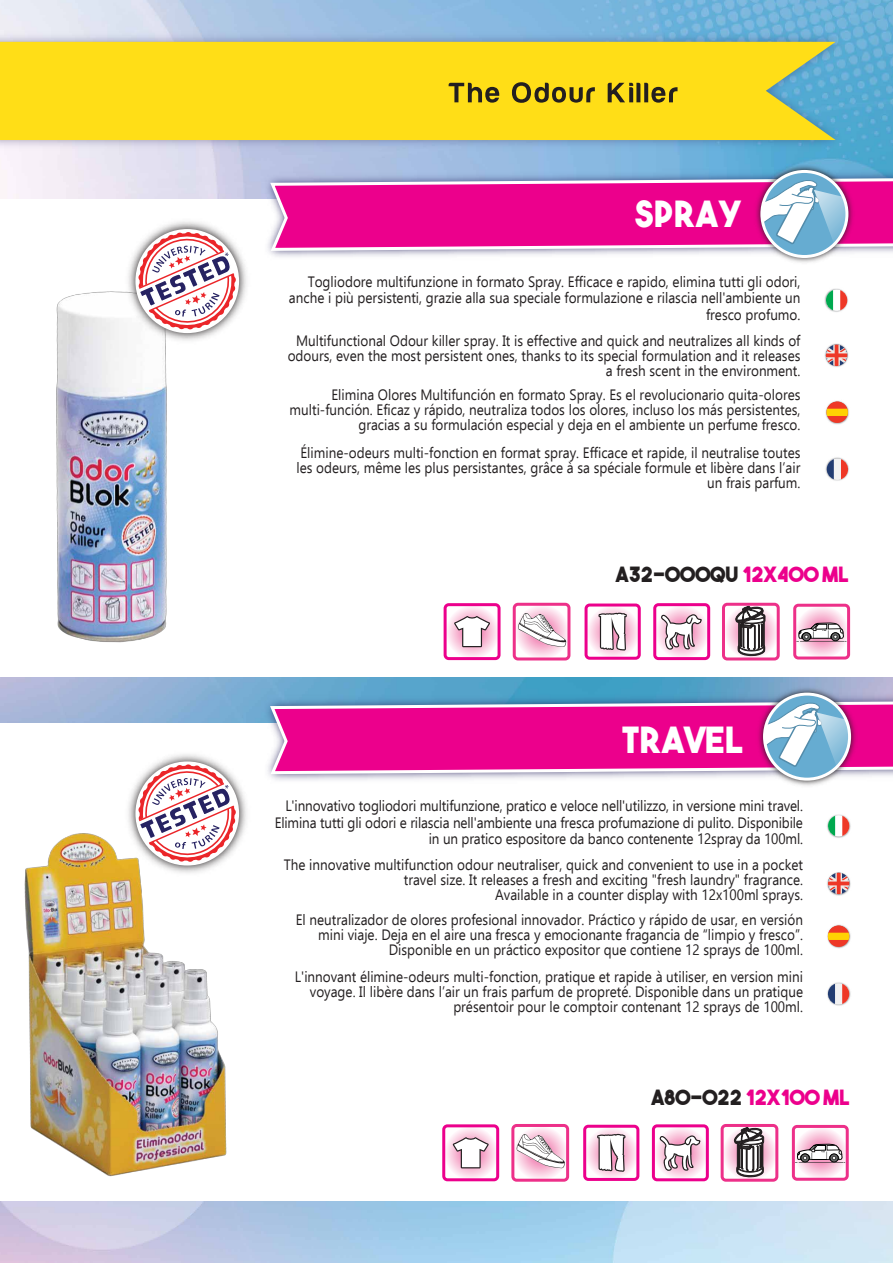
<style>
.page{position:relative;width:893px;height:1263px;background:#fff}
.page>*{position:absolute;margin:0;border:0;box-sizing:border-box;transform-origin:0 0}
.t1{font:36px "The Bold Font";color:#fff}
.t2{font:21px "The Bold Font";color:#231f20}
.t3{font:21px "The Bold Font";color:#ec008c}
.t4{font:15px/15px "Ebrima";color:#231f20;text-align:right;scale:.9 1}
.s1{color:#ec008c}
.s2{color:#231f20}
</style>
<div class="page">
<img style="left:0;top:0;width:893px;height:1263px">
<img style="left:0;top:0;width:890px;height:175px">
<div style="left:0;top:42px;width:836px;height:98px;background:#ffde17"></div>
<svg style="left:449px;top:83px;width:50px;height:20px"></svg>
<svg style="left:512px;top:82px;width:83px;height:21px;background:#a7921a"></svg>
<svg style="left:608px;top:83px;width:69px;height:20px"></svg>
<div style="left:0;top:723px;width:893px;height:477px;background:#fff"></div>
<div style="left:0;top:200px;width:893px;height:477px;background:#fff"></div>
<img style="left:254px;top:164px;width:452px;height:93px">
<svg style="left:293px;top:176px;width:413px;height:76px;background:#a2b3d2"></svg>
<img style="left:254px;top:648px;width:455px;height:133px">
<svg style="left:268px;top:700px;width:441px;height:76px;background:#95b1cb"></svg>
<img style="left:709px;top:638px;width:184px;height:140px">
<svg style="left:764px;top:694px;width:85px;height:85px"></svg>
<svg style="left:272px;top:702px;width:621px;height:71px;background:#e02f9f"></svg>
<div style="left:763px;top:693px;width:88px;height:88px;border:3px solid #fff;border-radius:50%"></div>
<img style="left:706px;top:116px;width:187px;height:138px">
<svg style="left:762px;top:171px;width:85px;height:85px"></svg>
<svg style="left:293px;top:179px;width:600px;height:71px;background:#e22e9e"></svg>
<div style="left:760px;top:170px;width:88px;height:88px;border:3px solid #fff;border-radius:50%"></div>
<img style="left:829px;top:891px;width:19px;height:5px">
<svg style="left:830px;top:924px;width:18px;height:5px"></svg>
<img style="left:827px;top:929px;width:24px;height:68px">
<svg style="left:827px;top:982px;width:23px;height:24px"></svg>
<img style="left:774px;top:761px;width:119px;height:130px">
<svg style="left:827px;top:814px;width:23px;height:24px"></svg>
<div style="left:721px;top:1124px;width:57px;height:58px;border:3px solid #ed3089;border-radius:4px"></div>
<svg style="left:722px;top:1125px;width:55px;height:55px"></svg>
<div style="left:511px;top:1124px;width:58px;height:58px;border:3px solid #ed3089;border-radius:4px"></div>
<svg style="left:513px;top:1125px;width:55px;height:55px"></svg>
<div style="left:652px;top:1124px;width:57px;height:57px;border:3px solid #ec008c;border-radius:4px"></div>
<svg style="left:653px;top:1126px;width:54px;height:54px"></svg>
<div style="left:442px;top:1124px;width:57px;height:57px;border:3px solid #ec008c;border-radius:4px"></div>
<svg style="left:444px;top:1126px;width:54px;height:54px"></svg>
<div style="left:583px;top:1125px;width:56px;height:56px;border:3px solid #ec008c;border-radius:4px"></div>
<svg style="left:585px;top:1126px;width:53px;height:53px"></svg>
<div style="left:792px;top:1125px;width:57px;height:56px;border:3px solid #ed3089;border-radius:4px"></div>
<svg style="left:793px;top:1126px;width:54px;height:53px"></svg>
<svg style="left:829px;top:401px;width:16px;height:3px"></svg>
<img style="left:825px;top:404px;width:24px;height:67px">
<svg style="left:826px;top:457px;width:23px;height:24px"></svg>
<img style="left:772px;top:235px;width:121px;height:130px">
<svg style="left:825px;top:288px;width:23px;height:24px"></svg>
<div style="left:722px;top:603px;width:58px;height:57px;border:3px solid #ed3089;border-radius:4px"></div>
<div style="left:513px;top:603px;width:57px;height:57px;border:3px solid #ed3089;border-radius:4px"></div>
<svg style="left:514px;top:604px;width:55px;height:55px"></svg>
<div style="left:653px;top:603px;width:57px;height:57px;border:3px solid #ec008c;border-radius:4px"></div>
<svg style="left:655px;top:605px;width:54px;height:54px"></svg>
<div style="left:444px;top:603px;width:57px;height:57px;border:3px solid #ec008c;border-radius:4px"></div>
<svg style="left:445px;top:605px;width:54px;height:54px"></svg>
<div style="left:585px;top:603px;width:56px;height:57px;border:3px solid #ec008c;border-radius:4px"></div>
<svg style="left:586px;top:605px;width:53px;height:53px"></svg>
<div style="left:793px;top:604px;width:57px;height:55px;border:3px solid #ed3089;border-radius:4px"></div>
<svg style="left:795px;top:605px;width:54px;height:53px"></svg>
<svg style="left:723px;top:604px;width:61px;height:55px"></svg>
<img style="left:56px;top:294px;width:247px;height:364px">
<img style="left:81px;top:707px;width:212px;height:110px">
<svg style="left:137px;top:764px;width:99px;height:53px"></svg>
<img style="left:24px;top:817px;width:223px;height:360px">
<img style="left:81px;top:175px;width:212px;height:212px">
<div style="left:135px;top:229px;width:104px;height:104px;background:#fff;border-radius:50%"></div>
<svg style="left:137px;top:232px;width:99px;height:98px"></svg>
<h1 class="t1" style="left:635px;top:191px;width:110px">SPRAY</h1>
<p class="t4" style="left:289px;top:273px;width:570px;line-height:16.5px">Togliodore multifunzione in formato Spray. Efficace e rapido, elimina tutti gli odori, anche i più persistenti, grazie alla sua speciale formulazione e rilascia nell'ambiente un fresco profumo.</p>
<p class="t4" style="left:288px;top:333px;width:571px">Multifunctional Odour killer spray. It is effective and quick and neutralizes all kinds of odours, even the most persistent ones, thanks to its special formulation and it releases a fresh scent in the environment.</p>
<p class="t4" style="left:290px;top:387px;width:569px">Elimina Olores Multifunción en formato Spray. Es el revolucionario quita-olores multi-función. Eficaz y rápido, neutraliza todos los olores, incluso los más persistentes, gracias a su formulación especial y deja en el ambiente un perfume fresco.</p>
<p class="t4" style="left:296px;top:445px;width:562px">Élimine-odeurs multi-fonction en format spray. Efficace et rapide, il neutralise toutes les odeurs, même les plus persistantes, grâce à sa spéciale formule et libère dans l’air un frais parfum.</p>
<h2 class="t2" style="left:615px;top:561px;width:235px">A32-000QU <span class="s1">12X400 ML</span></h2>
<h1 class="t1" style="left:622px;top:717px;width:123px">TRAVEL</h1>
<p class="t4" style="left:275px;top:797px;width:589px;line-height:16.5px">L'innovativo togliodori multifunzione, pratico e veloce nell'utilizzo, in versione mini travel.<br>Elimina tutti gli odori e rilascia nell'ambiente una fresca profumazione di pulito. Disponibile in un pratico espositore da banco contenente 12spray da 100ml.</p>
<p class="t4" style="left:284px;top:857px;width:578px">The innovative multifunction odour neutraliser, quick and convenient to use in a pocket travel size. It releases a fresh and exciting "fresh laundry" fragrance.<br>Available in a counter display with 12x100ml sprays.</p>
<p class="t4" style="left:296px;top:911px;width:565px">El neutralizador de olores profesional innovador. Práctico y rápido de usar, en versión mini viaje. Deja en el aire una fresca y emocionante fragancia de “limpio y fresco”.<br>Disponible en un práctico expositor que contiene 12 sprays de 100ml.</p>
<p class="t4" style="left:295px;top:969px;width:566px">L'innovant élimine-odeurs multi-fonction, pratique et rapide à utiliser, en version mini voyage. Il libère dans l’air un frais parfum de propreté. Disponible dans un pratique présentoir pour le comptoir contenant 12 sprays de 100ml.</p>
<h2 class="t3" style="left:651px;top:1084px;width:200px"><span class="s2">A80-022</span> 12X100 ML</h2>
</div>
